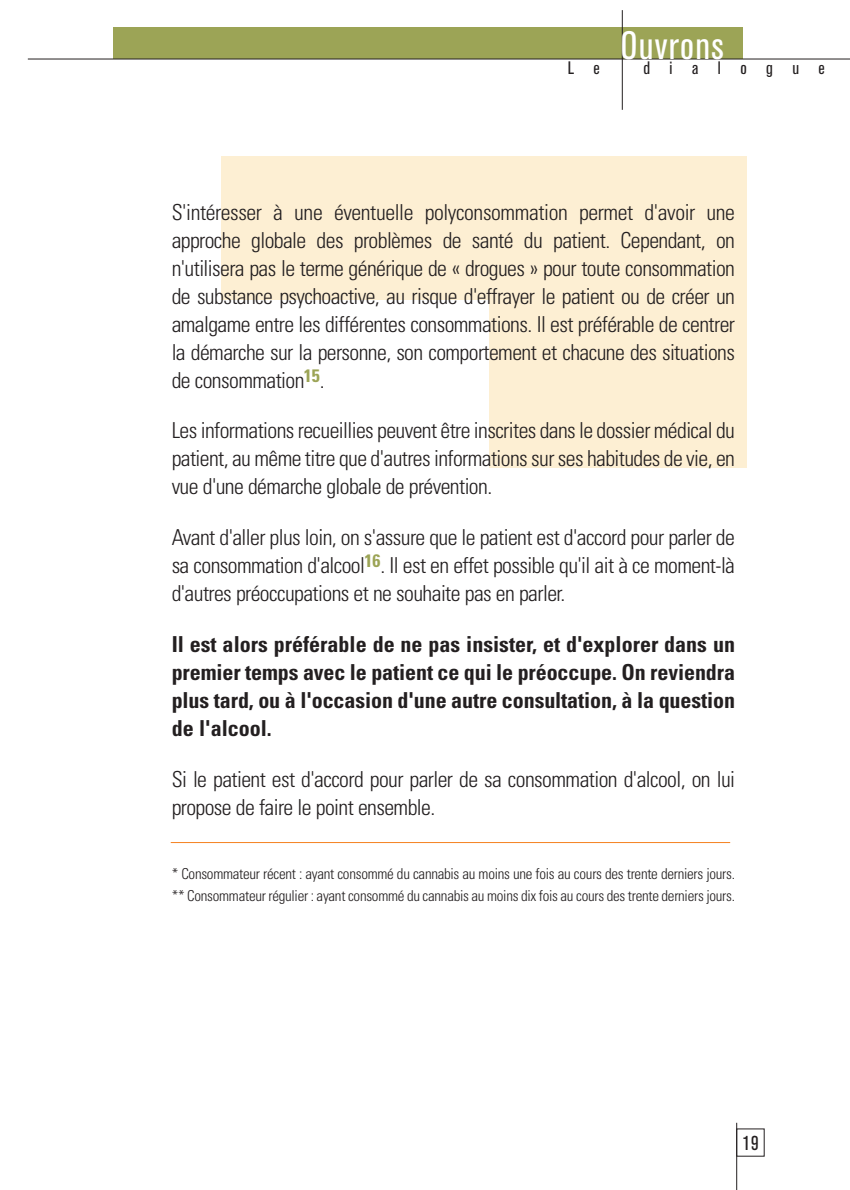
<style>
.page{position:relative;width:850px;height:1190px;background:#fff}
.page>*{position:absolute;margin:0;border:0;box-sizing:border-box;transform-origin:0 0}
.t1{font:condensed 39.2px "Akzidenz Grotesk BE";letter-spacing:.035em;color:#fff}
.t2{font:300 condensed 22px/28px "Univers";letter-spacing:-.025em;color:#231f20;text-align:justify}
.t3{font:700 condensed 22px/28px "Univers";letter-spacing:-.005em;color:#231f20;text-align:justify}
.t4{font:condensed 20px "Akzidenz Grotesk BE";color:#231f20}
.t5{font:condensed 18px "Akzidenz Grotesk BE";letter-spacing:1.085em;color:#231f20}
.t6{font:300 condensed 15px/22.8px "Univers";letter-spacing:-.02em;color:#231f20}
</style>
<div class="page">
<hr style="left:736px;top:1122px;width:1px;height:67px;background:#231f20">
<div style="left:221px;top:156px;width:525px;height:311px;background:#fdefd3"></div>
<div style="left:113px;top:28px;width:629px;height:31px;background:#9ca456"></div>
<hr style="left:28px;top:58px;width:821px;height:1px;background:#231f20">
<hr style="left:621px;top:10px;width:1px;height:100px;background:#231f20">
<div style="left:187px;top:300px;width:302px;height:316px;background:#fff"></div>
<hr style="left:171px;top:842px;width:559px;height:1px;background:#f58220">
<h1 class="t1" style="left:620px;top:31px;width:105px">Ouvrons</h1>
<p class="t5" style="left:567px;top:61px;width:34px">L e</p>
<p class="t5" style="left:643px;top:61px;width:183px">dialogue</p>
<p class="t2" style="left:172px;top:200px;width:564px">S'intéresser à une éventuelle polyconsommation permet d'avoir une approche globale des problèmes de santé du patient. Cependant, on n'utilisera pas le terme générique de « drogues » pour toute consommation de substance psychoactive, au risque d'effrayer le patient ou de créer un amalgame entre les différentes consommations. Il est préférable de centrer la démarche sur la personne, son comportement et chacune des situations de consommation<sup>15</sup>.</p>
<p class="t2" style="left:172px;top:419px;width:564px">Les informations recueillies peuvent être inscrites dans le dossier médical du patient, au même titre que d'autres informations sur ses habitudes de vie, en vue d'une démarche globale de prévention.</p>
<p class="t2" style="left:172px;top:525px;width:564px">Avant d'aller plus loin, on s'assure que le patient est d'accord pour parler de sa consommation d'alcool<sup>16</sup>. Il est en effet possible qu'il ait à ce moment-là d'autres préoccupations et ne souhaite pas en parler.</p>
<p class="t3" style="left:172px;top:632px;width:564px">Il est alors préférable de ne pas insister, et d'explorer dans un premier temps avec le patient ce qui le préoccupe. On reviendra plus tard, ou à l'occasion d'une autre consultation, à la question de l'alcool.</p>
<p class="t2" style="left:172px;top:767px;width:564px">Si le patient est d'accord pour parler de sa consommation d'alcool, on lui propose de faire le point ensemble.</p>
<p class="t6" style="left:172px;top:863px;width:564px">* Consommateur récent : ayant consommé du cannabis au moins une fois au cours des trente derniers jours. ** Consommateur régulier : ayant consommé du cannabis au moins dix fois au cours des trente derniers jours.</p>
<p class="t4" style="left:742px;top:1135px;width:17px">19</p>
</div>
